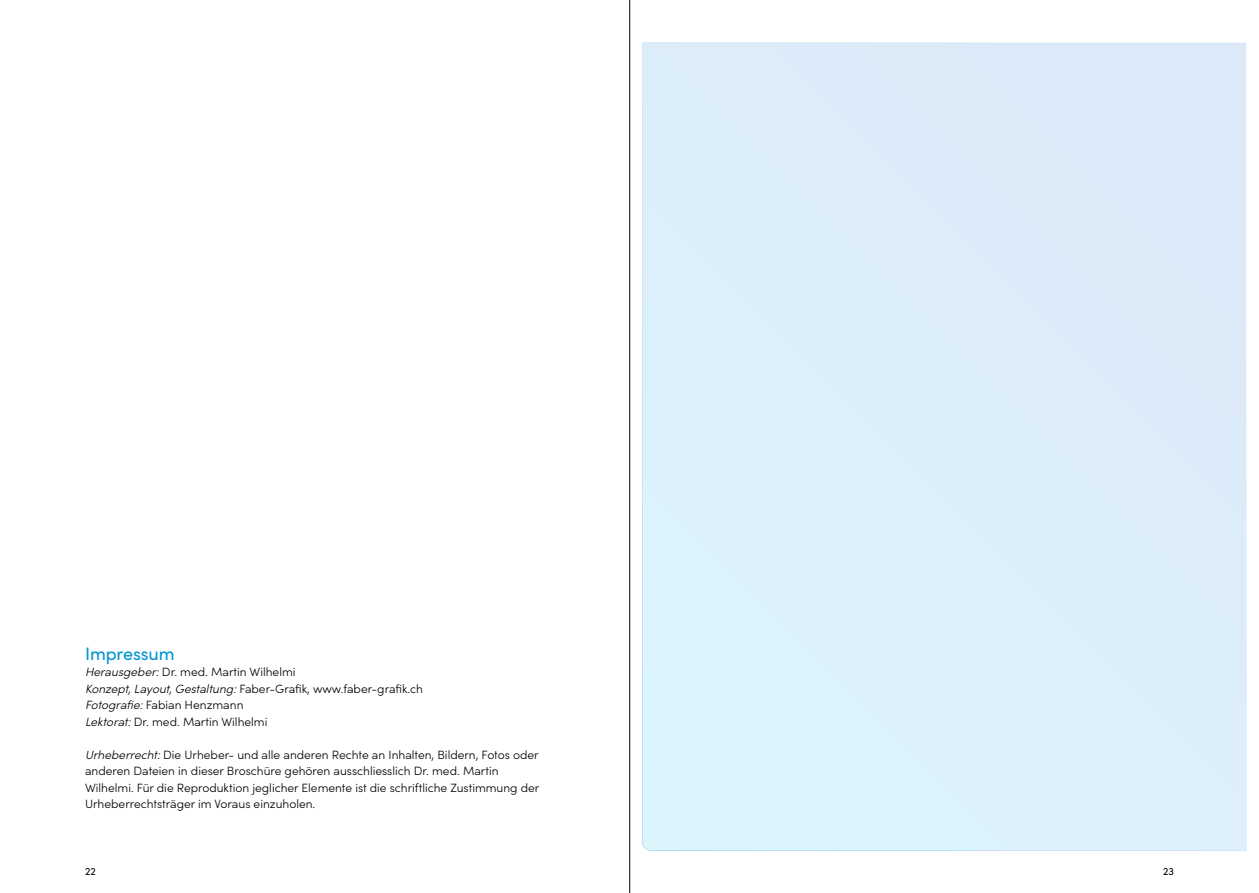
<style>
.page{position:relative;width:1259px;height:893px;background:#fff}
.page>*{position:absolute;margin:0;border:0;box-sizing:border-box;transform-origin:0 0}
.t1{font:18px "Sofia Pro";letter-spacing:-.005em;color:#0094d4}
.t2{font:300 12px/16.5px "Sofia Pro";color:#000}
.t3{font:10.5px "Sofia Pro";color:#000}
.s1{font-style:italic}
</style>
<div class="page">
<hr style="left:629px;top:0;width:1px;height:893px;background:#000">
<div style="left:642px;top:43px;width:604px;height:807px;background:#dceefa"></div>
<h1 class="t1" style="left:85px;top:640px;width:91px">Impressum</h1>
<p class="t2" style="left:85px;top:663px;width:339px"><span class="s1">Herausgeber:</span> Dr. med. Martin Wilhelmi<br><span class="s1">Konzept, Layout, Gestaltung:</span> Faber-Grafik, www.faber-grafik.ch <span class="s1">Fotografie:</span> Fabian Henzmann<br><span class="s1">Lektorat:</span> Dr. med. Martin Wilhelmi</p>
<p class="t2" style="left:85px;top:746px;width:456px"><span class="s1">Urheberrecht:</span> Die Urheber- und alle anderen Rechte an Inhalten, Bildern, Fotos oder anderen Dateien in dieser Broschüre gehören ausschliesslich Dr. med. Martin Wilhelmi. Für die Reproduktion jeglicher Elemente ist die schriftliche Zustimmung der Urheberrechtsträger im Voraus einzuholen.</p>
<p class="t3" style="left:85px;top:863px;width:12px">22</p>
<p class="t3" style="left:1163px;top:863px;width:12px">23</p>
</div>
